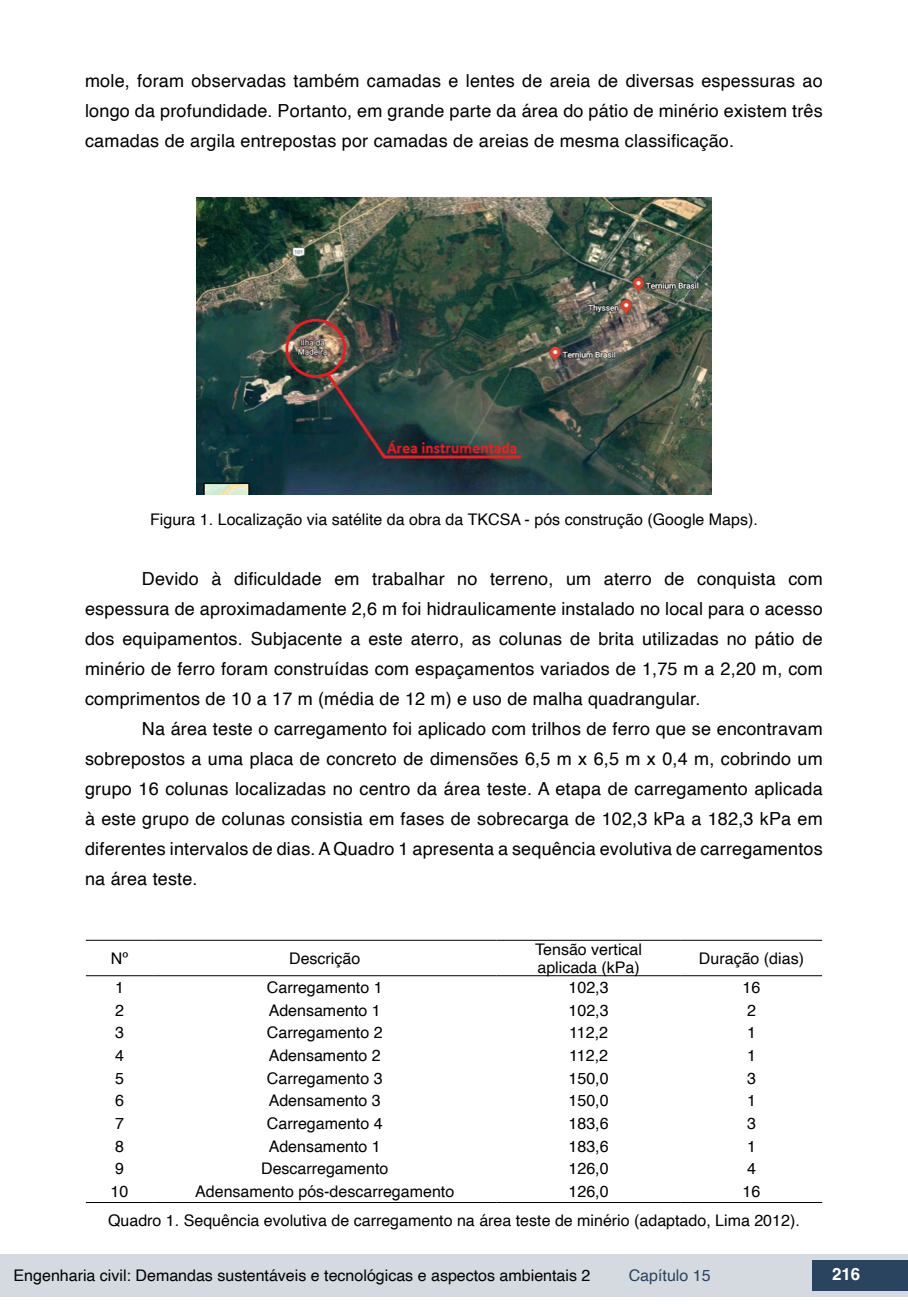
<style>
.page{position:relative;width:908px;height:1304px;background:#fff}
.page>*{position:absolute;margin:0;border:0;box-sizing:border-box;transform-origin:0 0}
.t1{font:18px/30px "Helvetica";letter-spacing:.01em;color:#000;text-align:justify}
.t2{font:700 16.8px "Helvetica";color:#fff}
.t3{font:16px/18px "Helvetica";color:#000}
.t4{font:16px "Helvetica";color:#2a435e}
</style>
<div class="page">
<div style="left:0;top:1254px;width:906px;height:43px;background:#d4dadf"></div>
<div style="left:812px;top:1261px;width:95px;height:30px;background:#2a435e"></div>
<img style="left:196px;top:197px;width:515px;height:297px">
<hr style="left:86px;top:940px;width:67px;height:1px;background:#000">
<hr style="left:153px;top:940px;width:343px;height:1px;background:#000">
<hr style="left:496px;top:940px;width:184px;height:1px;background:#000">
<hr style="left:680px;top:940px;width:141px;height:1px;background:#000">
<hr style="left:86px;top:975px;width:67px;height:1px;background:#000">
<hr style="left:153px;top:975px;width:343px;height:1px;background:#000">
<hr style="left:496px;top:975px;width:184px;height:1px;background:#000">
<hr style="left:680px;top:975px;width:141px;height:1px;background:#000">
<hr style="left:86px;top:1202px;width:67px;height:1px;background:#000">
<hr style="left:153px;top:1202px;width:343px;height:1px;background:#000">
<hr style="left:496px;top:1202px;width:184px;height:1px;background:#000">
<hr style="left:680px;top:1202px;width:141px;height:1px;background:#000">
<p class="t1" style="left:85px;top:66px;width:738px">mole, foram observadas também camadas e lentes de areia de diversas espessuras ao longo da profundidade. Portanto, em grande parte da área do pátio de minério existem três camadas de argila entrepostas por camadas de areias de mesma classificação.</p>
<p class="t3" style="left:150px;top:511px;width:609px">Figura 1. Localização via satélite da obra da TKCSA - pós construção (Google Maps).</p>
<p class="t1" style="left:85px;top:564px;width:738px;text-indent:57px">Devido à dificuldade em trabalhar no terreno, um aterro de conquista com espessura de aproximadamente 2,6 m foi hidraulicamente instalado no local para o acesso dos equipamentos. Subjacente a este aterro, as colunas de brita utilizadas no pátio de minério de ferro foram construídas com espaçamentos variados de 1,75 m a 2,20 m, com comprimentos de 10 a 17 m (média de 12 m) e uso de malha quadrangular.</p>
<p class="t1" style="left:85px;top:714px;width:738px;text-indent:57px">Na área teste o carregamento foi aplicado com trilhos de ferro que se encontravam sobrepostos a uma placa de concreto de dimensões 6,5 m x 6,5 m x 0,4 m, cobrindo um grupo 16 colunas localizadas no centro da área teste. A etapa de carregamento aplicada à este grupo de colunas consistia em fases de sobrecarga de 102,3 kPa a 182,3 kPa em diferentes intervalos de dias. A Quadro 1 apresenta a sequência evolutiva de carregamentos na área teste.</p>
<p class="t3" style="left:111px;top:950px;width:19px">Nº</p>
<p class="t3" style="left:289px;top:950px;width:73px">Descrição</p>
<p class="t3" style="left:535px;top:941px;width:108px">Tensão vertical aplicada (kPa)</p>
<p class="t3" style="left:698px;top:950px;width:106px">Duração (dias)</p>
<p class="t3" style="left:115px;top:979px;width:10px">1</p>
<p class="t3" style="left:267px;top:979px;width:117px">Carregamento 1</p>
<p class="t3" style="left:568px;top:979px;width:42px">102,3</p>
<p class="t3" style="left:742px;top:979px;width:19px">16</p>
<p class="t3" style="left:115px;top:1002px;width:10px">2</p>
<p class="t3" style="left:268px;top:1002px;width:114px">Adensamento 1</p>
<p class="t3" style="left:568px;top:1002px;width:42px">102,3</p>
<p class="t3" style="left:746px;top:1002px;width:10px">2</p>
<p class="t3" style="left:115px;top:1024px;width:10px">3</p>
<p class="t3" style="left:267px;top:1024px;width:117px">Carregamento 2</p>
<p class="t3" style="left:569px;top:1024px;width:40px">112,2</p>
<p class="t3" style="left:746px;top:1024px;width:10px">1</p>
<p class="t3" style="left:115px;top:1047px;width:10px">4</p>
<p class="t3" style="left:268px;top:1047px;width:114px">Adensamento 2</p>
<p class="t3" style="left:569px;top:1047px;width:40px">112,2</p>
<p class="t3" style="left:746px;top:1047px;width:10px">1</p>
<p class="t3" style="left:115px;top:1070px;width:10px">5</p>
<p class="t3" style="left:267px;top:1070px;width:117px">Carregamento 3</p>
<p class="t3" style="left:568px;top:1070px;width:42px">150,0</p>
<p class="t3" style="left:746px;top:1070px;width:10px">3</p>
<p class="t3" style="left:115px;top:1092px;width:10px">6</p>
<p class="t3" style="left:268px;top:1092px;width:114px">Adensamento 3</p>
<p class="t3" style="left:568px;top:1092px;width:42px">150,0</p>
<p class="t3" style="left:746px;top:1092px;width:10px">1</p>
<p class="t3" style="left:115px;top:1115px;width:10px">7</p>
<p class="t3" style="left:267px;top:1115px;width:117px">Carregamento 4</p>
<p class="t3" style="left:568px;top:1115px;width:42px">183,6</p>
<p class="t3" style="left:746px;top:1115px;width:10px">3</p>
<p class="t3" style="left:115px;top:1138px;width:10px">8</p>
<p class="t3" style="left:268px;top:1138px;width:114px">Adensamento 1</p>
<p class="t3" style="left:568px;top:1138px;width:42px">183,6</p>
<p class="t3" style="left:746px;top:1138px;width:10px">1</p>
<p class="t3" style="left:115px;top:1160px;width:10px">9</p>
<p class="t3" style="left:261px;top:1160px;width:129px">Descarregamento</p>
<p class="t3" style="left:568px;top:1160px;width:42px">126,0</p>
<p class="t3" style="left:746px;top:1160px;width:10px">4</p>
<p class="t3" style="left:110px;top:1183px;width:19px">10</p>
<p class="t3" style="left:195px;top:1183px;width:260px">Adensamento pós-descarregamento</p>
<p class="t3" style="left:568px;top:1183px;width:42px">126,0</p>
<p class="t3" style="left:108px;top:1177px;width:693px;line-height:28.6px;text-indent:634px">16<br>Quadro 1. Sequência evolutiva de carregamento na área teste de minério (adaptado, Lima 2012).</p>
<p class="t3" style="left:14px;top:1267px;width:578px">Engenharia civil: Demandas sustentáveis e tecnológicas e aspectos ambientais 2</p>
<p class="t4" style="left:628px;top:1263px;width:83px">Capítulo 15</p>
<p class="t2" style="left:831px;top:1264px;width:30px">216</p>
</div>
